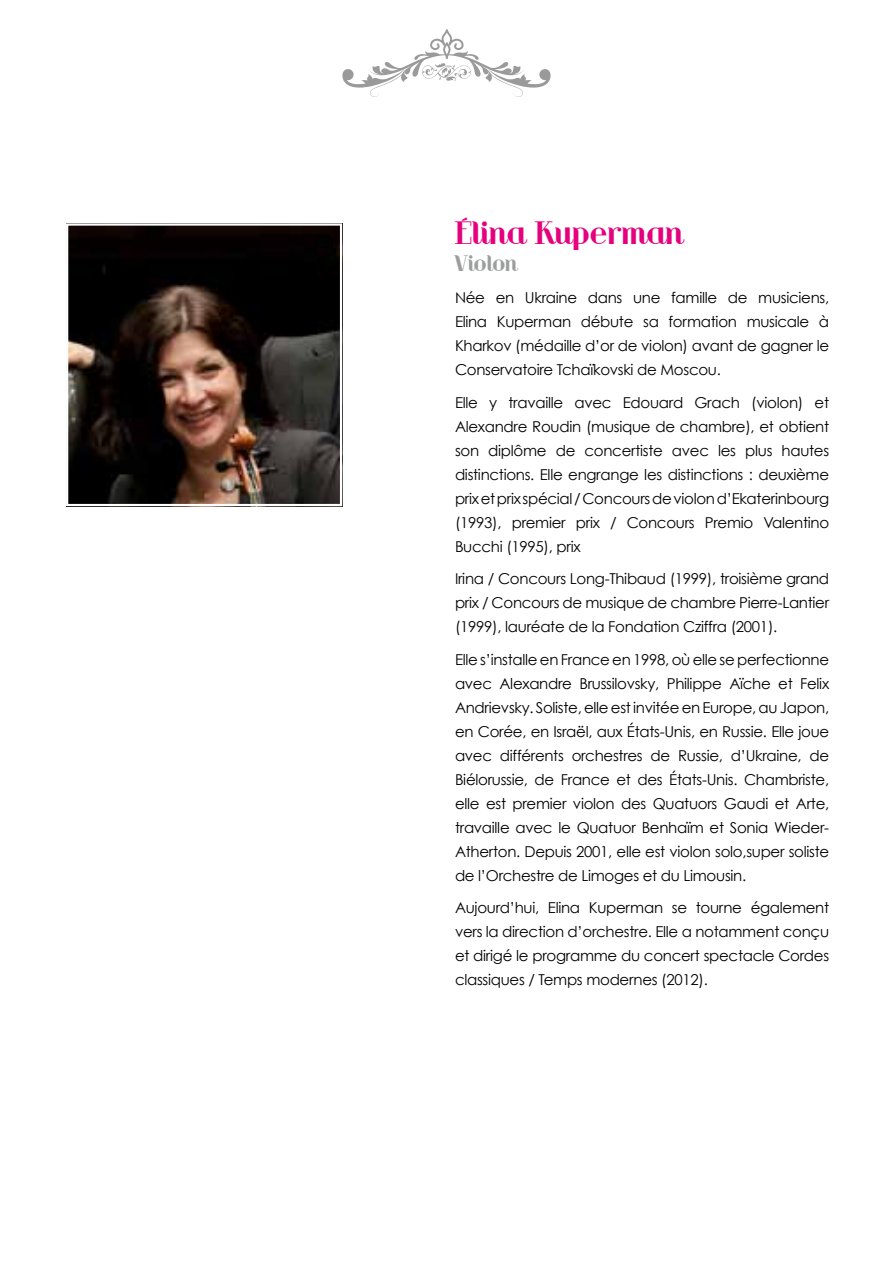
<style>
.page{position:relative;width:893px;height:1263px;background:#fff}
.page>*{position:absolute;margin:0;border:0;box-sizing:border-box;transform-origin:0 0}
.t1{font:30px "Riot Squad";letter-spacing:.04em;color:#e5007d}
.t2{font:21px "Riot Squad";letter-spacing:.04em;color:#9c9d9d}
.t3{font:15px/24px "Century Gothic";letter-spacing:-.02em;color:#000;text-align:justify}
</style>
<div class="page">
<svg style="left:342px;top:29px;width:209px;height:68px"></svg>
<svg style="left:66px;top:223px;width:277px;height:284px;background:#2b201b"></svg>
<div style="left:66px;top:223px;width:276px;height:283px;border:2px solid #fff"></div>
<h1 class="t1" style="left:455px;top:216px;width:230px">Élina Kuperman</h1>
<h2 class="t2" style="left:455px;top:251px;width:64px">Violon</h2>
<p class="t3" style="left:455px;top:286px;width:376px">Née en Ukraine dans une famille de musiciens, Elina Kuperman débute sa formation musicale à Kharkov (médaille d’or de violon) avant de gagner le Conservatoire Tchaïkovski de Moscou.</p>
<p class="t3" style="left:455px;top:390px;width:376px">Elle y travaille avec Edouard Grach (violon) et Alexandre Roudin (musique de chambre), et obtient son diplôme de concertiste avec les plus hautes distinctions. Elle engrange les distinctions : deuxième prix et prix spécial / Concours de violon d’Ekaterinbourg (1993), premier prix / Concours Premio Valentino Bucchi (1995), prix</p>
<p class="t3" style="left:455px;top:567px;width:376px">Irina / Concours Long-Thibaud (1999), troisième grand prix / Concours de musique de chambre Pierre-Lantier (1999), lauréate de la Fondation Cziffra (2001).</p>
<p class="t3" style="left:455px;top:647px;width:376px">Elle s’installe en France en 1998, où elle se perfectionne avec Alexandre Brussilovsky, Philippe Aïche et Felix Andrievsky. Soliste, elle est invitée en Europe, au Japon, en Corée, en Israël, aux États-Unis, en Russie. Elle joue avec différents orchestres de Russie, d’Ukraine, de Biélorussie, de France et des États-Unis. Chambriste, elle est premier violon des Quatuors Gaudi et Arte, travaille avec le Quatuor Benhaïm et Sonia Wieder-Atherton. Depuis 2001, elle est violon solo,super soliste de l’Orchestre de Limoges et du Limousin.</p>
<p class="t3" style="left:455px;top:896px;width:376px">Aujourd’hui, Elina Kuperman se tourne également vers la direction d’orchestre. Elle a notamment conçu et dirigé le programme du concert spectacle Cordes classiques / Temps modernes (2012).</p>
</div>
